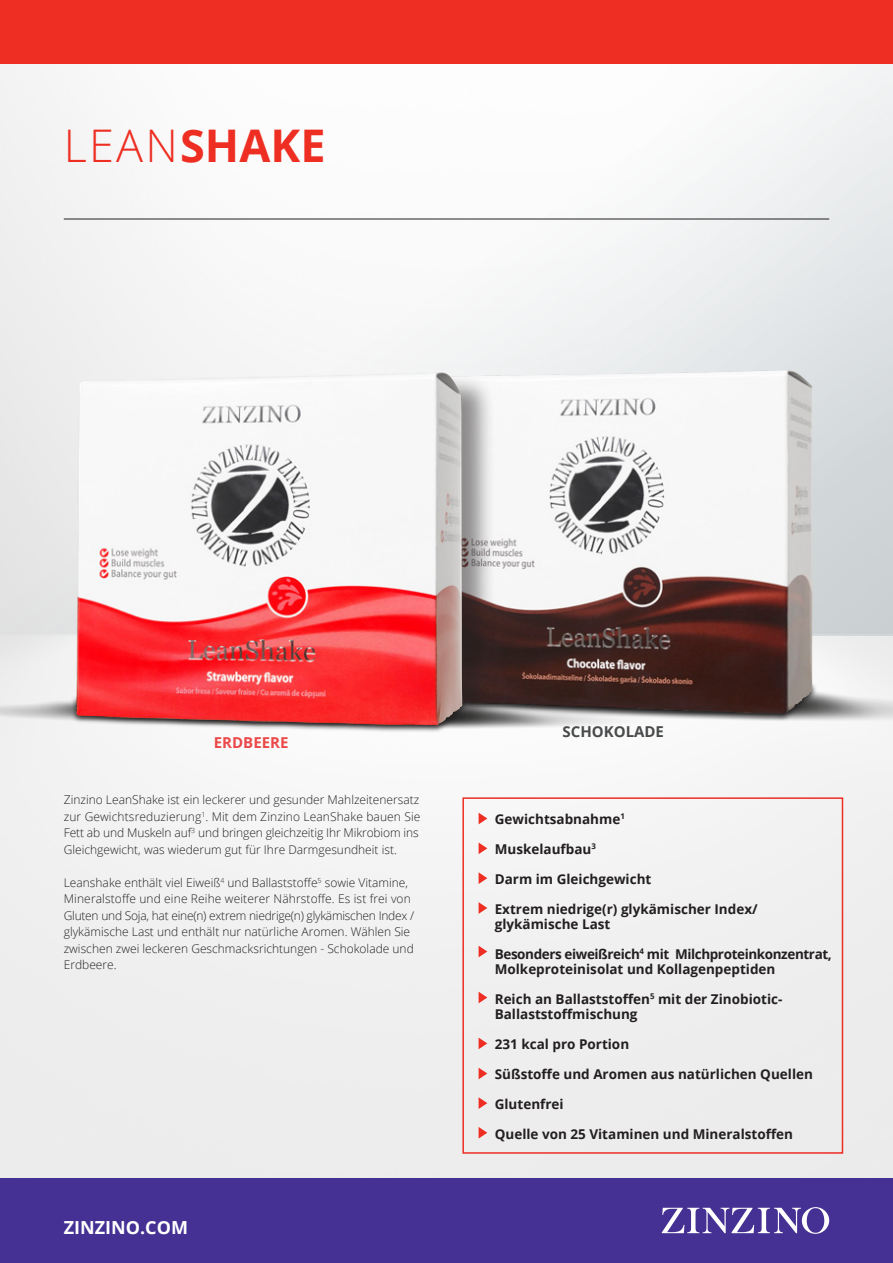
<style>
.page{position:relative;width:893px;height:1263px;background:#fff}
.page>*{position:absolute;margin:0;border:0;box-sizing:border-box;transform-origin:0 0}
.t1{font:700 45px "Open Sans";color:#ee2e22}
.t2{font:700 18px "Open Sans";color:#fff}
.t3{font:700 15px "Open Sans";color:#494a4b}
.t4{font:700 15px "Open Sans";color:#ec4849}
.Brödtext_punktlista{font:700 13.5px/15px "Open Sans";color:#231f20}
.Brödtext_punktlista-2{font:700 13.5px/15px "Open Sans";letter-spacing:-.03em;color:#231f20}
.Brödtext{font:300 12px/16.5px "Open Sans";color:#231f20}
.s1{font-weight:300}
</style>
<div class="page">
<div style="left:0;top:0;width:893px;height:64px;background:#ee2e22"></div>
<div style="left:0;top:64px;width:893px;height:571px;background:linear-gradient(to bottom,#fefefe,#d3d7d8)"></div>
<img style="left:200px;top:646px;width:693px;height:99px">
<div style="left:0;top:1178px;width:893px;height:85px;background:#443193"></div>
<svg style="left:662px;top:1207px;width:167px;height:27px"></svg>
<div style="left:462px;top:797px;width:381px;height:357px;border:2px solid #ee2e22"></div>
<svg style="left:479px;top:813px;width:8px;height:11px"></svg>
<svg style="left:479px;top:946px;width:8px;height:11px"></svg>
<svg style="left:479px;top:842px;width:8px;height:12px"></svg>
<svg style="left:479px;top:902px;width:8px;height:12px"></svg>
<svg style="left:479px;top:1037px;width:8px;height:12px"></svg>
<svg style="left:479px;top:1068px;width:8px;height:11px"></svg>
<svg style="left:479px;top:1097px;width:8px;height:12px"></svg>
<svg style="left:479px;top:1127px;width:8px;height:11px"></svg>
<svg style="left:479px;top:872px;width:8px;height:12px"></svg>
<svg style="left:479px;top:992px;width:8px;height:11px"></svg>
<svg style="left:497px;top:682px;width:321px;height:40px"></svg>
<img style="left:437px;top:370px;width:376px;height:344px">
<svg style="left:71px;top:694px;width:397px;height:39px;fill:#f5f5f5"></svg>
<div style="left:409px;top:373px;width:88px;height:358px;background:#231f20;opacity:.5"></div>
<img style="left:76px;top:372px;width:386px;height:354px">
<p class="t1" style="left:64px;top:114px;width:263px"><span class="s1">LEAN</span>SHAKE</p>
<p class="t4" style="left:214px;top:732px;width:76px">ERDBEERE</p>
<p class="Brödtext" style="left:64px;top:791px;width:358px">Zinzino LeanShake ist ein leckerer und gesunder Mahlzeitenersatz zur Gewichtsreduzierung<sup>1</sup>. Mit dem Zinzino LeanShake bauen Sie Fett ab und Muskeln auf<sup>3</sup> und bringen gleichzeitig Ihr Mikrobiom ins Gleichgewicht, was wiederum gut für Ihre Darmgesundheit ist.</p>
<p class="Brödtext" style="left:64px;top:874px;width:352px">Leanshake enthält viel Eiweiß<sup>4</sup> und Ballaststoffe<sup>5</sup> sowie Vitamine, Mineralstoffe und eine Reihe weiterer Nährstoffe. Es ist frei von Gluten und Soja, hat eine(n) extrem niedrige(n) glykämischen Index / glykämische Last und enthält nur natürliche Aromen. Wählen Sie zwischen zwei leckeren Geschmacksrichtungen - Schokolade und Erdbeere.</p>
<h2 class="t2" style="left:64px;top:1214px;width:126px">ZINZINO.COM</h2>
<p class="t3" style="left:563px;top:721px;width:103px">SCHOKOLADE</p>
<p class="Brödtext_punktlista" style="left:495px;top:811px;width:132px">Gewichtsabnahme<sup>1</sup></p>
<p class="Brödtext_punktlista" style="left:495px;top:841px;width:103px">Muskelaufbau<sup>3</sup></p>
<p class="Brödtext_punktlista" style="left:495px;top:871px;width:158px">Darm im Gleichgewicht</p>
<p class="Brödtext_punktlista" style="left:495px;top:901px;width:264px">Extrem niedrige(r) glykämischer Index/ glykämische Last</p>
<p class="Brödtext_punktlista-2" style="left:495px;top:946px;width:338px">Besonders eiweißreich<sup>4</sup> mit Milchproteinkonzentrat,<br>Molkeproteinisolat und Kollagenpeptiden</p>
<p class="Brödtext_punktlista" style="left:495px;top:991px;width:289px">Reich an Ballaststoffen<sup>5</sup> mit der Zinobiotic-<br>Ballaststoffmischung</p>
<p class="Brödtext_punktlista" style="left:495px;top:1036px;width:136px">231 kcal pro Portion</p>
<p class="Brödtext_punktlista" style="left:495px;top:1066px;width:320px">Süßstoffe und Aromen aus natürlichen Quellen</p>
<p class="Brödtext_punktlista" style="left:495px;top:1096px;width:70px">Glutenfrei</p>
<p class="Brödtext_punktlista" style="left:495px;top:1126px;width:300px">Quelle von 25 Vitaminen und Mineralstoffen</p>
</div>
